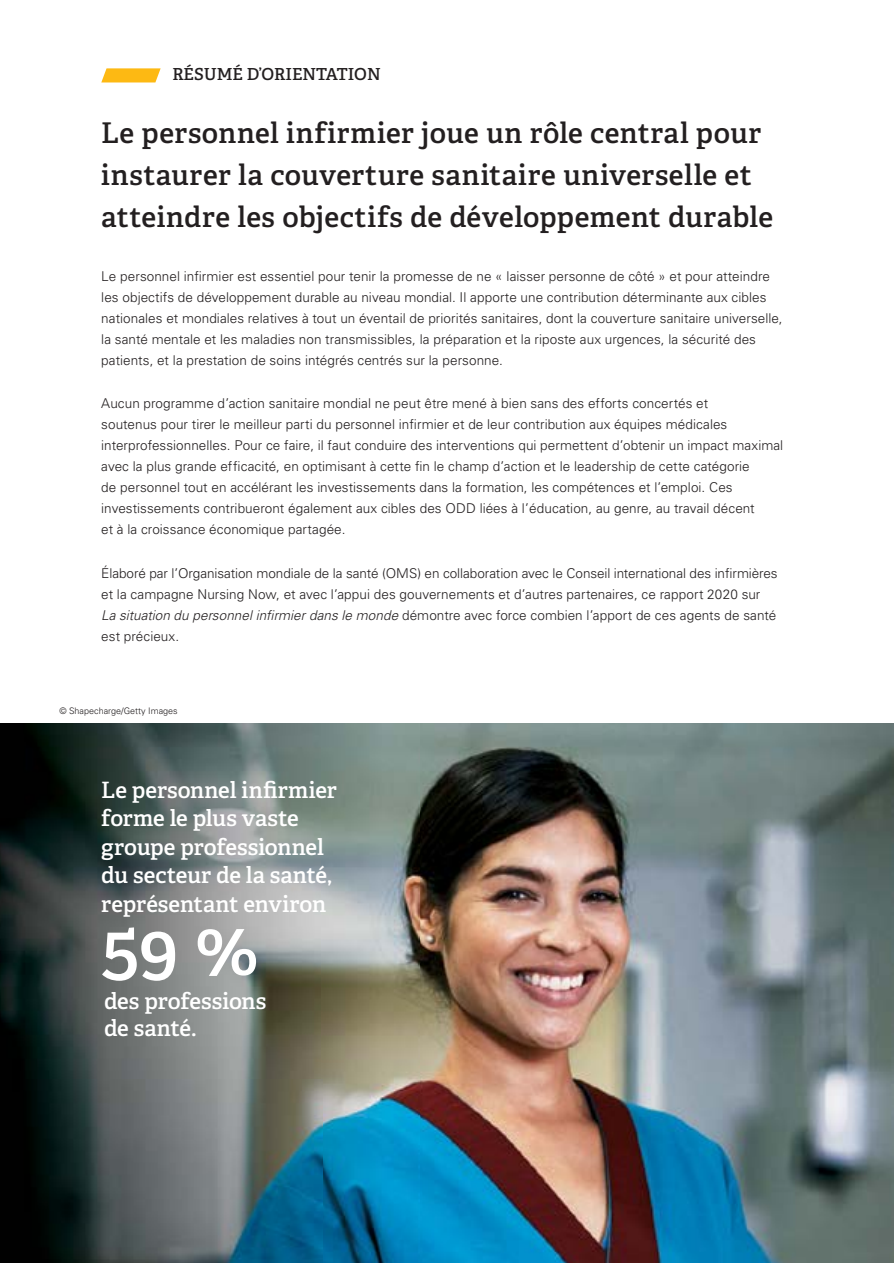
<style>
.page{position:relative;width:894px;height:1263px;background:#fff}
.page>*{position:absolute;margin:0;border:0;box-sizing:border-box;transform-origin:0 0}
.t1{font:73.5px "Adelle PE Sb";color:#fff}
.t2{font:28.5px/42px "Adelle PE Sb";letter-spacing:.015em;color:#231f20}
.t3{font:22.5px/28.5px "Adelle PE Sb";letter-spacing:-.005em;color:#fff}
.t4{font:16.5px "Adelle PE Sb";color:#231f20}
.t5{font:300 13.5px/21px "Univers";letter-spacing:.005em;color:#231f20}
.t6{font:300 9px "Univers";color:#231f20}
.s1{font-style:italic}
</style>
<div class="page">
<img style="left:0;top:724px;width:893px;height:539px">
<svg style="left:101px;top:68px;width:59px;height:14px"></svg>
<p class="t4" style="left:172px;top:62px;width:210px">RÉSUMÉ D’ORIENTATION</p>
<h2 class="t2" style="left:101px;top:110px;width:673px">Le personnel infirmier joue un rôle central pour instaurer la couverture sanitaire universelle et atteindre les objectifs de développement durable</h2>
<p class="t5" style="left:101px;top:265px;width:682px">Le personnel infirmier est essentiel pour tenir la promesse de ne « laisser personne de côté » et pour atteindre les objectifs de développement durable au niveau mondial. Il apporte une contribution déterminante aux cibles nationales et mondiales relatives à tout un éventail de priorités sanitaires, dont la couverture sanitaire universelle, la santé mentale et les maladies non transmissibles, la préparation et la riposte aux urgences, la sécurité des patients, et la prestation de soins intégrés centrés sur la personne.</p>
<p class="t5" style="left:101px;top:392px;width:683px">Aucun programme d’action sanitaire mondial ne peut être mené à bien sans des efforts concertés et<br>soutenus pour tirer le meilleur parti du personnel infirmier et de leur contribution aux équipes médicales interprofessionnelles. Pour ce faire, il faut conduire des interventions qui permettent d’obtenir un impact maximal avec la plus grande efficacité, en optimisant à cette fin le champ d’action et le leadership de cette catégorie<br>de personnel tout en accélérant les investissements dans la formation, les compétences et l’emploi. Ces investissements contribueront également aux cibles des ODD liées à l’éducation, au genre, au travail décent<br>et à la croissance économique partagée.</p>
<p class="t5" style="left:101px;top:562px;width:677px">Élaboré par l’Organisation mondiale de la santé (OMS) en collaboration avec le Conseil international des infirmières et la campagne Nursing Now, et avec l’appui des gouvernements et d’autres partenaires, ce rapport 2020 sur <span class="s1">La situation du personnel infirmier dans le monde</span> démontre avec force combien l’apport de ces agents de santé est précieux.</p>
<p class="t6" style="left:59px;top:705px;width:120px">© Shapecharge/Getty Images</p>
<h3 class="t3" style="left:101px;top:774px;width:237px">Le personnel infirmier forme le plus vaste groupe professionnel du secteur de la santé, représentant environ</h3>
<h1 class="t1" style="left:101px;top:894px;width:159px">59 %</h1>
<h3 class="t3" style="left:104px;top:986px;width:164px;line-height:27px">des professions de santé.</h3>
</div>
